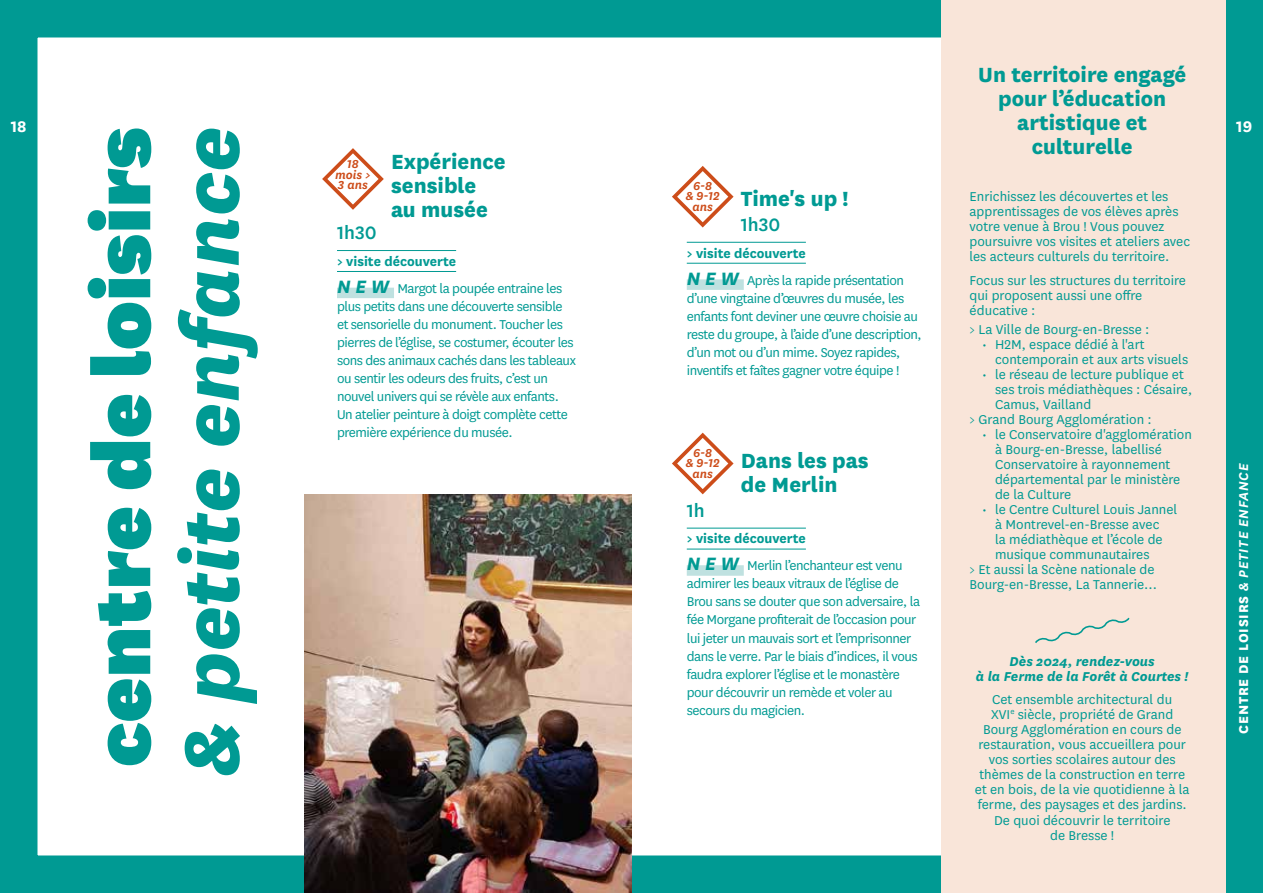
<style>
.page{position:relative;width:1263px;height:893px;background:#fff}
.page>*{position:absolute;margin:0;border:0;box-sizing:border-box;transform-origin:0 0}
.t1{font:900 90px "National";color:#009a93}
.t2{font:italic 800 90px "National";color:#009a93}
.t3{font:800 24px/24px "National";color:#009a93}
.t4{font:500 21px "National";color:#009a93}
.t5{font:700 18px "National";color:#fff}
.t6{font:15px/15px "National";letter-spacing:-.01em;color:#009a93}
.t7{font:15px/18px "National";letter-spacing:-.03em;color:#009a93}
.t8{font:italic 700 15px/15px "National";color:#009a93;text-align:center}
.t9{font:800 15px "National";letter-spacing:.05em;color:#fff}
.t10{font:italic 600 13.5px/10.5px "National";color:#cd4d1a;text-align:center}
.s1{font-weight:700}
.s2{font-weight:700;font-style:italic;font-size:20.85px}
.s3{font-weight:600;font-style:italic}
</style>
<div class="page">
<div style="left:0;top:0;width:1263px;height:893px;border:38px solid #009a93"></div>
<div style="left:0;top:0;width:11px;height:893px;background:#009a93"></div>
<div style="left:0;top:0;width:1263px;height:23px;background:#009a93"></div>
<div style="left:0;top:870px;width:1263px;height:23px;background:#009a93"></div>
<div style="left:1252px;top:0;width:11px;height:893px;background:#009a93"></div>
<hr style="left:687px;top:242px;width:119px;height:1px;background:#009a93">
<hr style="left:687px;top:263px;width:119px;height:1px;background:#009a93">
<div style="left:687px;top:279px;width:57px;height:11px;background:#bfe1e0"></div>
<hr style="left:687px;top:528px;width:119px;height:1px;background:#009a93">
<hr style="left:687px;top:549px;width:119px;height:1px;background:#009a93">
<div style="left:687px;top:565px;width:57px;height:11px;background:#bfe1e0"></div>
<hr style="left:337px;top:250px;width:119px;height:1px;background:#009a93">
<hr style="left:337px;top:271px;width:119px;height:1px;background:#009a93">
<div style="left:337px;top:288px;width:57px;height:10px;background:#bfe1e0"></div>
<div style="left:941px;top:0;width:284px;height:893px;background:#f9e5d9"></div>
<svg style="left:1035px;top:617px;width:95px;height:26px"></svg>
<img style="left:305px;top:494px;width:326px;height:399px">
<svg style="left:672px;top:433px;width:61px;height:61px"></svg>
<svg style="left:322px;top:148px;width:62px;height:62px"></svg>
<svg style="left:672px;top:166px;width:61px;height:62px"></svg>
<h2 class="t3" style="left:978px;top:60px;width:209px;text-align:center">Un territoire engagé pour l’éducation artistique et culturelle</h2>
<p class="t6" style="left:969px;top:188px;width:222px">Enrichissez les découvertes et les apprentissages de vos élèves après votre venue à Brou ! Vous pouvez poursuivre vos visites et ateliers avec les acteurs culturels du territoire.</p>
<p class="t6" style="left:969px;top:272px;width:218px">Focus sur les structures du territoire qui proposent aussi une offre éducative :</p>
<p class="t6" style="left:969px;top:321px;width:181px">&gt; La Ville de Bourg-en-Bresse :</p>
<p class="t6" style="left:995px;top:336px;width:195px;text-indent:-13px">• H2M, espace dédié à l'art contemporain et aux arts visuels</p>
<p class="t6" style="left:982px;top:366px;width:203px">• le réseau de lecture publique et</p>
<p class="t6" style="left:995px;top:381px;width:199px">ses trois médiathèques : Césaire,</p>
<p class="t6" style="left:995px;top:396px;width:98px">Camus, Vailland</p>
<p class="t6" style="left:969px;top:411px;width:184px">&gt; Grand Bourg Agglomération :</p>
<p class="t6" style="left:995px;top:426px;width:198px;text-indent:-13px">• le Conservatoire d'agglomération à Bourg-en-Bresse, labellisé<br>Conservatoire à rayonnement départemental par le ministère de la Culture</p>
<p class="t6" style="left:982px;top:501px;width:196px">• le Centre Culturel Louis Jannel</p>
<p class="t6" style="left:995px;top:516px;width:166px">à Montrevel-en-Bresse avec</p>
<p class="t6" style="left:995px;top:531px;width:169px">la médiathèque et l’école de</p>
<p class="t6" style="left:995px;top:546px;width:156px">musique communautaires</p>
<p class="t6" style="left:969px;top:561px;width:186px">&gt; Et aussi la Scène nationale de</p>
<p class="t6" style="left:969px;top:576px;width:189px">Bourg-en-Bresse, La Tannerie...</p>
<p class="t5" style="left:11px;top:113px;width:17px">18</p>
<p class="t5" style="left:1236px;top:113px;width:18px">19</p>
<h1 class="t1" style="left:60px;top:767px;width:642px;rotate:-90deg">centre de loisirs</h1>
<h1 class="t2" style="left:148px;top:776px;width:650px;rotate:-90deg">&amp; petite enfance</h1>
<h2 class="t3" style="left:391px;top:148px;width:116px">Expérience sensible au musée</h2>
<p class="t10" style="left:335px;top:158px;width:37px">18 mois &gt;<br>3 ans</p>
<p class="t10" style="left:686px;top:180px;width:35px">6-8<br>&amp; 9-12 ans</p>
<h2 class="t3" style="left:741px;top:185px;width:109px">Time's up !</h2>
<h3 class="t4" style="left:741px;top:210px;width:41px">1h30</h3>
<p class="t7" style="left:687px;top:239px;width:219px;line-height:27.2px"><span class="s1">&gt; visite découverte<br></span><span class="s2">N E W</span> Après la rapide présentation</p>
<p class="t7" style="left:687px;top:288px;width:236px">d’une vingtaine d’œuvres du musée, les enfants font deviner une œuvre choisie au reste du groupe, à l’aide d’une description, d’un mot ou d’un mime. Soyez rapides, inventifs et faîtes gagner votre équipe !</p>
<h3 class="t4" style="left:337px;top:219px;width:41px">1h30</h3>
<p class="t7" style="left:337px;top:247px;width:227px;line-height:27.2px"><span class="s1">&gt; visite découverte<br></span><span class="s2">N E W</span> Margot la poupée entraine les</p>
<p class="t7" style="left:337px;top:297px;width:240px">plus petits dans une découverte sensible et sensorielle du monument. Toucher les pierres de l’église, se costumer, écouter les sons des animaux cachés dans les tableaux ou sentir les odeurs des fruits, c’est un nouvel univers qui se révèle aux enfants.<br>Un atelier peinture à doigt complète cette première expérience du musée.</p>
<p class="t10" style="left:686px;top:447px;width:35px">6-8<br>&amp; 9-12 ans</p>
<h2 class="t3" style="left:741px;top:446px;width:130px">Dans les pas de Merlin</h2>
<p class="t9" style="left:1233px;top:734px;width:272px;rotate:-90deg">CENTRE DE LOISIRS <span class="s3">&amp; PETITE ENFANCE</span></p>
<h3 class="t4" style="left:687px;top:496px;width:20px">1h</h3>
<p class="t7" style="left:687px;top:525px;width:217px;line-height:27.2px"><span class="s1">&gt; visite découverte<br></span><span class="s2">N E W</span> Merlin l’enchanteur est venu</p>
<p class="t7" style="left:687px;top:574px;width:235px">admirer les beaux vitraux de l’église de Brou sans se douter que son adversaire, la fée Morgane profiterait de l’occasion pour lui jeter un mauvais sort et l’emprisonner dans le verre. Par le biais d’indices, il vous faudra explorer l’église et le monastère pour découvrir un remède et voler au secours du magicien.</p>
<p class="t8" style="left:976px;top:653px;width:214px">Dès 2024, rendez-vous<br>à la Ferme de la Forêt à Courtes !</p>
<p class="t6" style="left:975px;top:692px;width:216px;text-align:center">Cet ensemble architectural du<br>XVI<sup>e</sup> siècle, propriété de Grand<br>Bourg Agglomération en cours de restauration, vous accueillera pour vos sorties scolaires autour des thèmes de la construction en terre et en bois, de la vie quotidienne à la ferme, des paysages et des jardins.<br>De quoi découvrir le territoire<br>de Bresse !</p>
</div>
